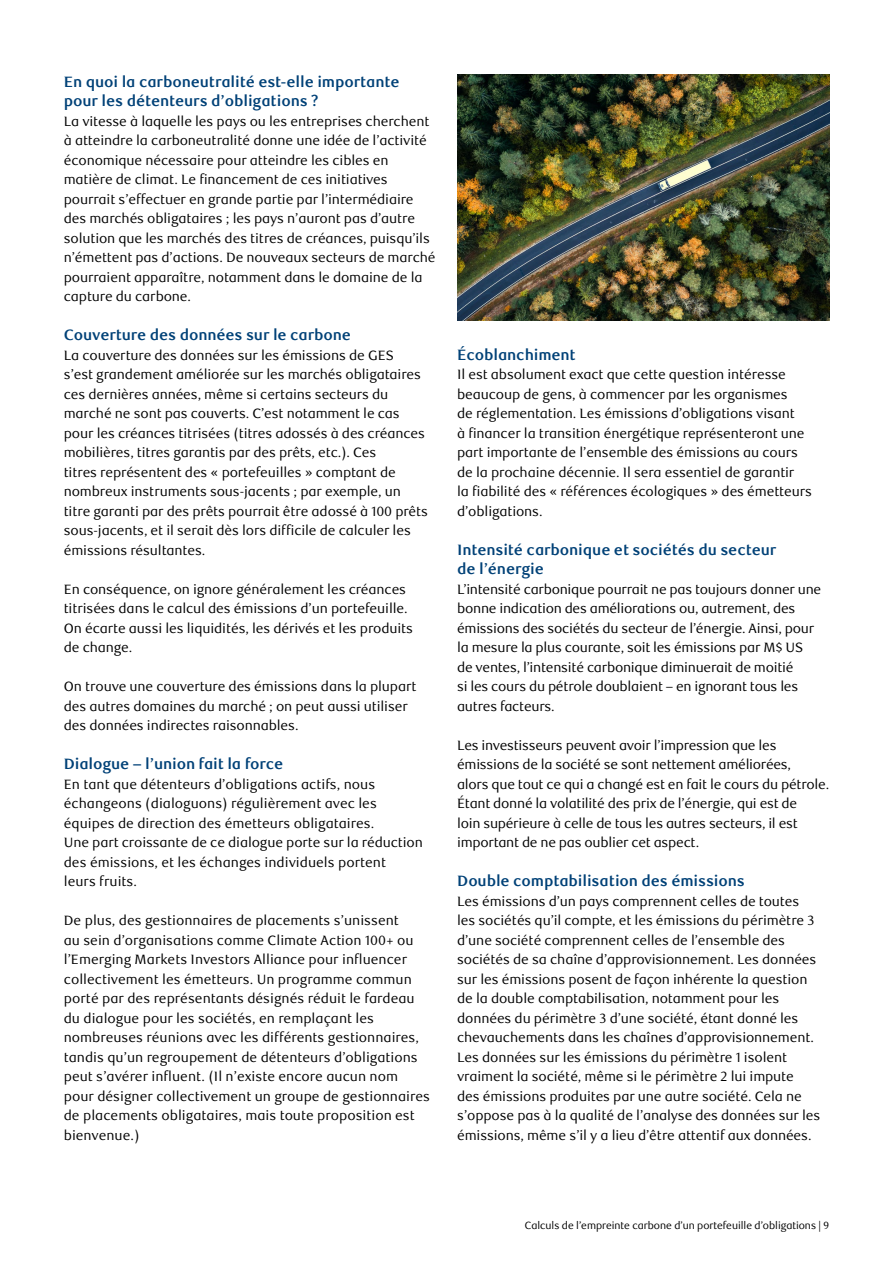
<style>
.page{position:relative;width:893px;height:1263px;background:#fff}
.page>*{position:absolute;margin:0;border:0;box-sizing:border-box;transform-origin:0 0}
.Factsheet__Body_Copy{font:700 15px/19.5px "RBC Text";letter-spacing:-.01em;color:#004177}
.Factsheet__Body_Copy-2{font:13.5px/19.5px "RBC Text";letter-spacing:-.01em;color:#000}
.t1{font:10.5px "RBC Display";color:#000}
</style>
<div class="page">
<img style="left:457px;top:74px;width:372px;height:246px">
<p class="Factsheet__Body_Copy" style="left:64px;top:72px;width:337px">En quoi la carboneutralité est-elle importante pour les détenteurs d’obligations ?</p>
<p class="Factsheet__Body_Copy-2" style="left:64px;top:112px;width:373px">La vitesse à laquelle les pays ou les entreprises cherchent à atteindre la carboneutralité donne une idée de l’activité économique nécessaire pour atteindre les cibles en matière de climat. Le financement de ces initiatives pourrait s’effectuer en grande partie par l’intermédiaire des marchés obligataires ; les pays n’auront pas d’autre solution que les marchés des titres de créances, puisqu’ils n’émettent pas d’actions. De nouveaux secteurs de marché pourraient apparaître, notamment dans le domaine de la capture du carbone.</p>
<p class="Factsheet__Body_Copy" style="left:64px;top:326px;width:289px">Couverture des données sur le carbone</p>
<p class="Factsheet__Body_Copy-2" style="left:64px;top:346px;width:366px">La couverture des données sur les émissions de GES<br>s’est grandement améliorée sur les marchés obligataires ces dernières années, même si certains secteurs du marché ne sont pas couverts. C’est notamment le cas pour les créances titrisées (titres adossés à des créances mobilières, titres garantis par des prêts, etc.). Ces<br>titres représentent des « portefeuilles » comptant de nombreux instruments sous-jacents ; par exemple, un titre garanti par des prêts pourrait être adossé à 100 prêts sous-jacents, et il serait dès lors difficile de calculer les émissions résultantes.</p>
<p class="Factsheet__Body_Copy-2" style="left:64px;top:580px;width:351px">En conséquence, on ignore généralement les créances titrisées dans le calcul des émissions d’un portefeuille.<br>On écarte aussi les liquidités, les dérivés et les produits de change.</p>
<p class="Factsheet__Body_Copy-2" style="left:64px;top:677px;width:354px">On trouve une couverture des émissions dans la plupart des autres domaines du marché ; on peut aussi utiliser des données indirectes raisonnables.</p>
<p class="Factsheet__Body_Copy" style="left:64px;top:755px;width:221px">Dialogue – l’union fait la force</p>
<p class="Factsheet__Body_Copy-2" style="left:64px;top:775px;width:361px">En tant que détenteurs d’obligations actifs, nous échangeons (dialoguons) régulièrement avec les équipes de direction des émetteurs obligataires.<br>Une part croissante de ce dialogue porte sur la réduction des émissions, et les échanges individuels portent<br>leurs fruits.</p>
<p class="Factsheet__Body_Copy-2" style="left:64px;top:911px;width:368px">De plus, des gestionnaires de placements s’unissent<br>au sein d’organisations comme Climate Action 100+ ou l’Emerging Markets Investors Alliance pour influencer collectivement les émetteurs. Un programme commun porté par des représentants désignés réduit le fardeau du dialogue pour les sociétés, en remplaçant les nombreuses réunions avec les différents gestionnaires, tandis qu’un regroupement de détenteurs d’obligations peut s’avérer influent. (Il n’existe encore aucun nom pour désigner collectivement un groupe de gestionnaires de placements obligataires, mais toute proposition est bienvenue.)</p>
<p class="Factsheet__Body_Copy" style="left:457px;top:345px;width:120px">Écoblanchiment</p>
<p class="Factsheet__Body_Copy-2" style="left:457px;top:365px;width:356px">Il est absolument exact que cette question intéresse beaucoup de gens, à commencer par les organismes<br>de réglementation. Les émissions d’obligations visant<br>à financer la transition énergétique représenteront une part importante de l’ensemble des émissions au cours de la prochaine décennie. Il sera essentiel de garantir<br>la fiabilité des « références écologiques » des émetteurs d’obligations.</p>
<p class="Factsheet__Body_Copy" style="left:457px;top:540px;width:321px">Intensité carbonique et sociétés du secteur de l’énergie</p>
<p class="Factsheet__Body_Copy-2" style="left:457px;top:580px;width:366px">L’intensité carbonique pourrait ne pas toujours donner une bonne indication des améliorations ou, autrement, des émissions des sociétés du secteur de l’énergie. Ainsi, pour la mesure la plus courante, soit les émissions par M$ US de ventes, l’intensité carbonique diminuerait de moitié<br>si les cours du pétrole doublaient – en ignorant tous les autres facteurs.</p>
<p class="Factsheet__Body_Copy-2" style="left:457px;top:736px;width:374px">Les investisseurs peuvent avoir l’impression que les émissions de la société se sont nettement améliorées,<br>alors que tout ce qui a changé est en fait le cours du pétrole.<br>Étant donné la volatilité des prix de l’énergie, qui est de<br>loin supérieure à celle de tous les autres secteurs, il est important de ne pas oublier cet aspect.</p>
<p class="Factsheet__Body_Copy" style="left:457px;top:872px;width:289px">Double comptabilisation des émissions</p>
<p class="Factsheet__Body_Copy-2" style="left:457px;top:892px;width:365px">Les émissions d’un pays comprennent celles de toutes les sociétés qu’il compte, et les émissions du périmètre 3 d’une société comprennent celles de l’ensemble des sociétés de sa chaîne d’approvisionnement. Les données sur les émissions posent de façon inhérente la question de la double comptabilisation, notamment pour les données du périmètre 3 d’une société, étant donné les chevauchements dans les chaînes d’approvisionnement.<br>Les données sur les émissions du périmètre 1 isolent vraiment la société, même si le périmètre 2 lui impute<br>des émissions produites par une autre société. Cela ne s’oppose pas à la qualité de l’analyse des données sur les émissions, même s’il y a lieu d’être attentif aux données.</p>
<p class="t1" style="left:525px;top:1219px;width:306px">Calculs de l’empreinte carbone d’un portefeuille d’obligations | 9</p>
</div>
